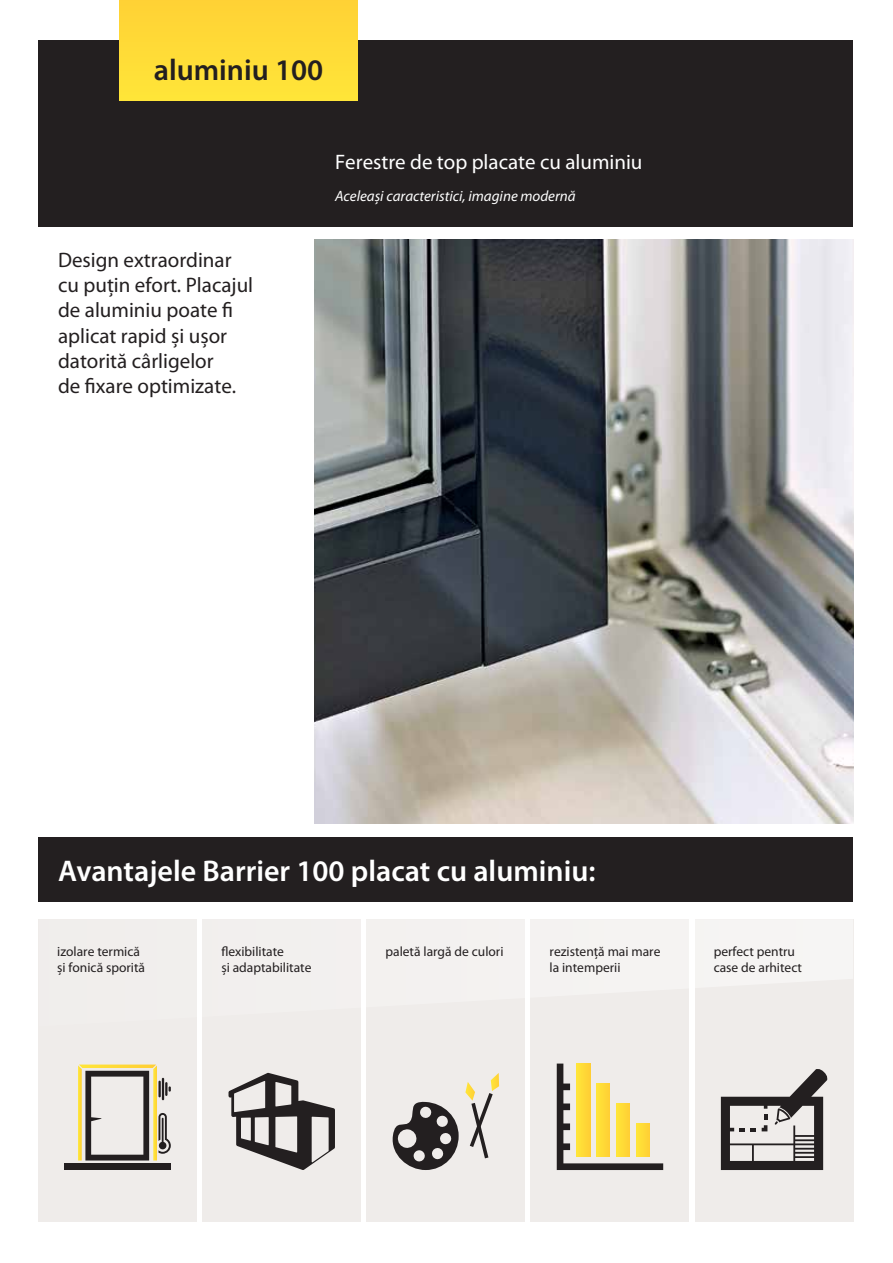
<style>
.page{position:relative;width:893px;height:1263px;background:#fff}
.page>*{position:absolute;margin:0;border:0;box-sizing:border-box;transform-origin:0 0}
.t1{font:600 30px "Myriad Pro";color:#fff}
.t2{font:600 30px "Myriad Pro";color:#231f20}
.t3{font:21px/25.2px "Myriad Pro";color:#231f20}
.t4{font:21px "Myriad Pro";color:#fff}
.t5{font:italic 15px "Myriad Pro";color:#fff}
.t6{font:13.5px/16.2px "Myriad Pro";color:#231f20}
</style>
<div class="page">
<img style="left:315px;top:239px;width:538px;height:584px">
<div style="left:39px;top:837px;width:814px;height:64px;background:#231f20"></div>
<div style="left:39px;top:919px;width:158px;height:303px;background:#efecea"></div>
<div style="left:203px;top:919px;width:158px;height:303px;background:#efecea"></div>
<div style="left:367px;top:919px;width:158px;height:303px;background:#efecea"></div>
<div style="left:531px;top:919px;width:158px;height:303px;background:#efecea"></div>
<div style="left:695px;top:919px;width:158px;height:303px;background:#efecea"></div>
<svg style="left:228px;top:1073px;width:107px;height:97px"></svg>
<svg style="left:465px;top:1073px;width:34px;height:85px"></svg>
<svg style="left:392px;top:1101px;width:67px;height:69px"></svg>
<svg style="left:721px;top:1069px;width:107px;height:101px"></svg>
<svg style="left:557px;top:1063px;width:106px;height:107px"></svg>
<div style="left:577px;top:1063px;width:13px;height:94px;background:#ffda37"></div>
<div style="left:597px;top:1083px;width:13px;height:74px;background:#ffda37"></div>
<div style="left:617px;top:1103px;width:13px;height:54px;background:#ffda37"></div>
<div style="left:637px;top:1123px;width:13px;height:34px;background:#ffda37"></div>
<div style="left:64px;top:1163px;width:107px;height:7px;background:#231f20"></div>
<svg style="left:78px;top:1064px;width:93px;height:96px"></svg>
<div style="left:39px;top:41px;width:814px;height:186px;background:#231f20"></div>
<div style="left:119px;top:0;width:239px;height:100px;background:#ffdb37"></div>
<h1 class="t2" style="left:154px;top:51px;width:171px">aluminiu 100</h1>
<h2 class="t3" style="left:58px;top:248px;width:197px">Design extraordinar cu puţin efort. Placajul de aluminiu poate fi aplicat rapid și ușor datorită cârligelor<br>de fixare optimizate.</h2>
<h2 class="t4" style="left:335px;top:150px;width:309px">Ferestre de top placate cu aluminiu</h2>
<p class="t5" style="left:335px;top:187px;width:242px">Aceleași caracteristici, imagine modernă</p>
<h1 class="t1" style="left:58px;top:852px;width:539px">Avantajele Barrier 100 placat cu aluminiu:</h1>
<p class="t6" style="left:57px;top:944px;width:89px">izolare termică și fonică sporită</p>
<p class="t6" style="left:385px;top:944px;width:120px">paletă largă de culori</p>
<p class="t6" style="left:714px;top:944px;width:90px">perfect pentru case de arhitect</p>
<p class="t6" style="left:221px;top:944px;width:92px">flexibilitate<br>și adaptabilitate</p>
<p class="t6" style="left:550px;top:944px;width:112px">rezistenţă mai mare la intemperii</p>
</div>
